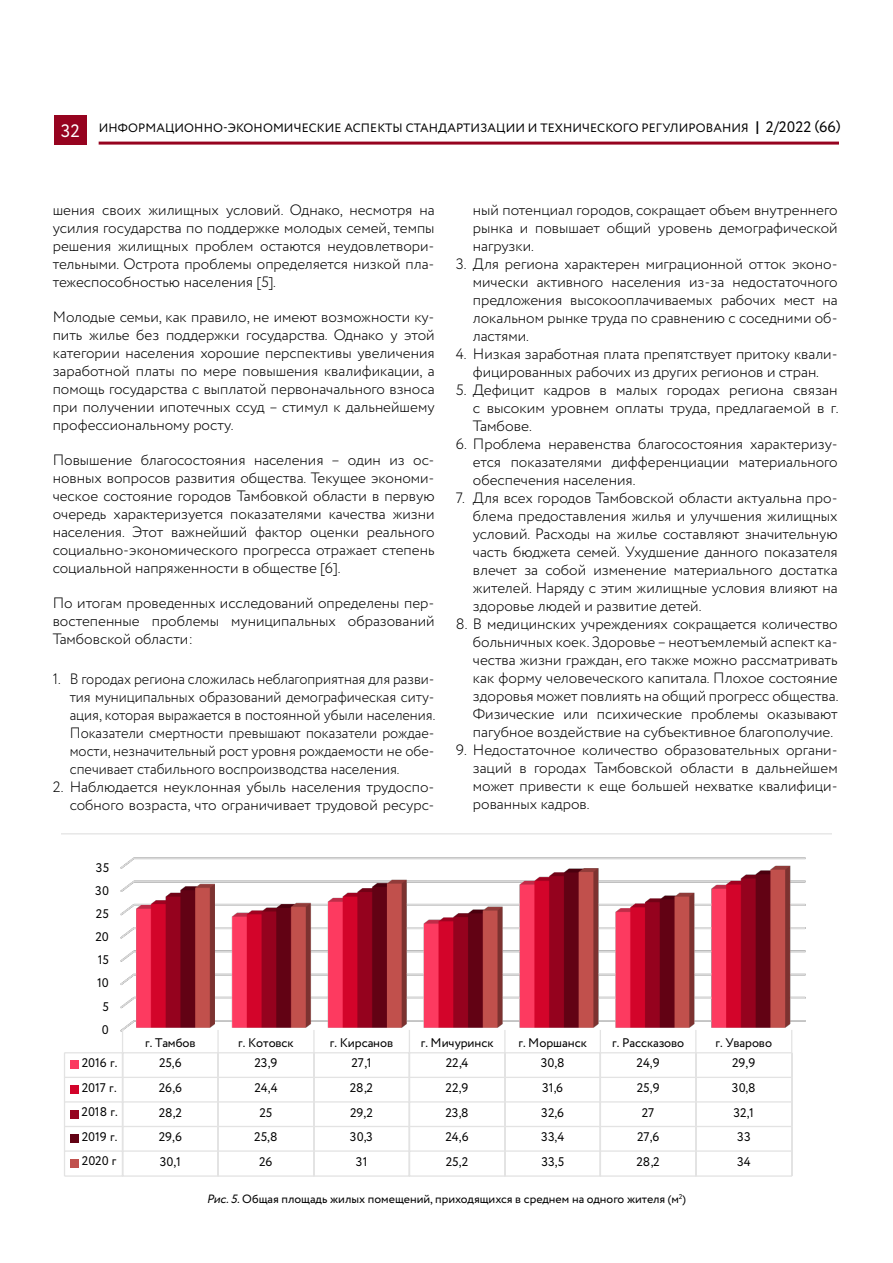
<style>
.page{position:relative;width:893px;height:1263px;background:#fff}
.page>*{position:absolute;margin:0;border:0;box-sizing:border-box;transform-origin:0 0}
.t1{font:300 15px/18px "Circe";color:#000;text-align:justify}
.t2{font:300 15px/18px "Circe";color:#000;text-align:justify;scale:.95 1}
.t3{font:12.45px "Circe";letter-spacing:-.01em;color:#000}
.t4{font:12.15px "Circe";letter-spacing:.01em;color:#000}
.t5{font:12px "Circe";color:#000}
.s1{font-size:18px;color:#fff}
.s2{font-size:18.15px}
.s3{font-size:15.15px}
.s4{font-style:italic}
</style>
<div class="page">
<svg style="left:62px;top:834px;width:769px;height:343px"></svg>
<hr style="left:99px;top:142px;width:740px;height:3px;background:#96031f">
<div style="left:54px;top:115px;width:33px;height:30px;background:#96031f"></div>
<p class="t4" style="left:61px;top:120px;width:781px"><span class="s1">32</span> ИНФОРМАЦИОННО-ЭКОНОМИЧЕСКИЕ АСПЕКТЫ СТАНДАРТИЗАЦИИ И ТЕХНИЧЕСКОГО РЕГУЛИРОВАНИЯ <span class="s2">|</span> <span class="s3">2/2022 (66)</span></p>
<p class="t1" style="left:53px;top:201px;width:383px">шения своих жилищных условий. Однако, несмотря на усилия государства по поддержке молодых семей, темпы решения жилищных проблем остаются неудовлетвори&shy;тельными. Острота проблемы определяется низкой пла&shy;тежеспособностью населения [5].</p>
<p class="t1" style="left:53px;top:308px;width:383px">Молодые семьи, как правило, не имеют возможности ку&shy;пить жилье без поддержки государства. Однако у этой категории населения хорошие перспективы увеличения заработной платы по мере повышения квалификации, а помощь государства с выплатой первоначального взноса при получении ипотечных ссуд – стимул к дальнейшему профессиональному росту.</p>
<p class="t1" style="left:53px;top:451px;width:383px">Повышение благосостояния населения – один из ос&shy;новных вопросов развития общества. Текущее экономи&shy;ческое состояние городов Тамбовкой области в первую очередь характеризуется показателями качества жизни населения. Этот важнейший фактор оценки реального социально-экономического прогресса отражает степень социальной напряженности в обществе [6].</p>
<p class="t1" style="left:53px;top:594px;width:383px">По итогам проведенных исследований определены пер&shy;востепенные проблемы муниципальных образований Тамбовской области:</p>
<p class="t2" style="left:70px;top:670px;width:386px;text-indent:-17px">1. В городах региона сложилась неблагоприятная для разви&shy;тия муниципальных образований демографическая ситу&shy;ация, которая выражается в постоянной убыли населения.<br>Показатели смертности превышают показатели рождае&shy;мости, незначительный рост уровня рождаемости не обе&shy;спечивает стабильного воспроизводства населения.</p>
<p class="t1" style="left:53px;top:778px;width:383px;text-align:right">2. Наблюдается неуклонная убыль населения трудоспо&shy;собного возраста, что ограничивает трудовой ресурс-</p>
<p class="t3" style="left:96px;top:859px;width:15px">35</p>
<p class="t3" style="left:95px;top:883px;width:15px">30</p>
<p class="t3" style="left:96px;top:906px;width:14px">25</p>
<p class="t3" style="left:95px;top:929px;width:15px">20</p>
<p class="t3" style="left:98px;top:952px;width:13px">15</p>
<p class="t3" style="left:97px;top:975px;width:13px">10</p>
<p class="t3" style="left:103px;top:998px;width:8px">5</p>
<p class="t3" style="left:102px;top:1021px;width:9px">0</p>
<p class="t1" style="left:473px;top:201px;width:366px">ный потенциал городов, сокращает объем внутреннего рынка и повышает общий уровень демографической нагрузки.</p>
<p class="t1" style="left:473px;top:255px;width:366px;text-indent:-17px">3. Для региона характерен миграционной отток эконо&shy;мически активного населения из-за недостаточного предложения высокооплачиваемых рабочих мест на локальном рынке труда по сравнению с соседними об&shy;ластями.</p>
<p class="t1" style="left:456px;top:345px;width:383px;text-align:center">4. Низкая заработная плата препятствует притоку квали&shy;фицированных рабочих из других регионов и стран.</p>
<p class="t1" style="left:473px;top:381px;width:367px;text-indent:-17px">5. Дефицит кадров в малых городах региона связан с высоким уровнем оплаты труда, предлагаемой в г.<br>Тамбове.</p>
<p class="t1" style="left:473px;top:435px;width:366px;text-indent:-17px">6. Проблема неравенства благосостояния характеризу&shy;ется показателями дифференциации материального обеспечения населения.</p>
<p class="t1" style="left:473px;top:489px;width:366px;text-indent:-17px">7. Для всех городов Тамбовской области актуальна про&shy;блема предоставления жилья и улучшения жилищных условий. Расходы на жилье составляют значительную часть бюджета семей. Ухудшение данного показателя влечет за собой изменение материального достатка жителей. Наряду с этим жилищные условия влияют на здоровье людей и развитие детей.</p>
<p class="t1" style="left:473px;top:615px;width:367px;text-indent:-17px">8. В медицинских учреждениях сокращается количество больничных коек. Здоровье – неотъемлемый аспект ка&shy;чества жизни граждан, его также можно рассматривать как форму человеческого капитала. Плохое состояние здоровья может повлиять на общий прогресс общества.<br>Физические или психические проблемы оказывают пагубное воздействие на субъективное благополучие.</p>
<p class="t1" style="left:473px;top:741px;width:366px;text-indent:-17px">9. Недостаточное количество образовательных органи&shy;заций в городах Тамбовской области в дальнейшем может привести к еще большей нехватке квалифици&shy;рованных кадров.</p>
<p class="t3" style="left:145px;top:1035px;width:52px">г. Тамбов</p>
<p class="t3" style="left:238px;top:1035px;width:57px">г. Котовск</p>
<p class="t3" style="left:330px;top:1035px;width:65px">г. Кирсанов</p>
<p class="t3" style="left:421px;top:1035px;width:74px">г. Мичуринск</p>
<p class="t3" style="left:518px;top:1035px;width:70px">г. Моршанск</p>
<p class="t3" style="left:612px;top:1035px;width:73px">г. Рассказово</p>
<p class="t3" style="left:715px;top:1035px;width:58px">г. Уварово</p>
<p class="t3" style="left:82px;top:1054px;width:37px">2016 г.</p>
<p class="t3" style="left:159px;top:1055px;width:24px">25,6</p>
<p class="t3" style="left:254px;top:1055px;width:24px">23,9</p>
<p class="t3" style="left:351px;top:1055px;width:22px">27,1</p>
<p class="t3" style="left:446px;top:1055px;width:24px">22,4</p>
<p class="t3" style="left:541px;top:1055px;width:25px">30,8</p>
<p class="t3" style="left:637px;top:1055px;width:25px">24,9</p>
<p class="t3" style="left:732px;top:1055px;width:25px">29,9</p>
<p class="t3" style="left:82px;top:1079px;width:36px">2017 г.</p>
<p class="t3" style="left:159px;top:1079px;width:25px">26,6</p>
<p class="t3" style="left:254px;top:1079px;width:25px">24,4</p>
<p class="t3" style="left:350px;top:1079px;width:25px">28,2</p>
<p class="t3" style="left:446px;top:1079px;width:24px">22,9</p>
<p class="t3" style="left:542px;top:1079px;width:23px">31,6</p>
<p class="t3" style="left:637px;top:1079px;width:24px">25,9</p>
<p class="t3" style="left:732px;top:1079px;width:25px">30,8</p>
<p class="t3" style="left:82px;top:1103px;width:38px">2018 г.</p>
<p class="t3" style="left:159px;top:1104px;width:25px">28,2</p>
<p class="t3" style="left:259px;top:1104px;width:14px">25</p>
<p class="t3" style="left:350px;top:1104px;width:24px">29,2</p>
<p class="t3" style="left:445px;top:1104px;width:25px">23,8</p>
<p class="t3" style="left:541px;top:1104px;width:24px">32,6</p>
<p class="t3" style="left:642px;top:1104px;width:14px">27</p>
<p class="t3" style="left:733px;top:1104px;width:22px">32,1</p>
<p class="t3" style="left:82px;top:1128px;width:37px">2019 г.</p>
<p class="t3" style="left:159px;top:1128px;width:25px">29,6</p>
<p class="t3" style="left:254px;top:1128px;width:25px">25,8</p>
<p class="t3" style="left:350px;top:1128px;width:24px">30,3</p>
<p class="t3" style="left:445px;top:1128px;width:25px">24,6</p>
<p class="t3" style="left:541px;top:1128px;width:25px">33,4</p>
<p class="t3" style="left:637px;top:1128px;width:24px">27,6</p>
<p class="t3" style="left:737px;top:1128px;width:15px">33</p>
<p class="t3" style="left:82px;top:1153px;width:36px">2020 г</p>
<p class="t3" style="left:160px;top:1153px;width:23px">30,1</p>
<p class="t3" style="left:259px;top:1153px;width:15px">26</p>
<p class="t3" style="left:356px;top:1153px;width:13px">31</p>
<p class="t3" style="left:446px;top:1153px;width:24px">25,2</p>
<p class="t3" style="left:541px;top:1153px;width:24px">33,5</p>
<p class="t3" style="left:636px;top:1153px;width:25px">28,2</p>
<p class="t3" style="left:737px;top:1153px;width:15px">34</p>
<p class="t5" style="left:207px;top:1190px;width:481px"><span class="s4">Рис.5.</span>Общая площадь жилых помещений, приходящихся в среднем на одного жителя (м<sup>2</sup>)</p>
</div>
